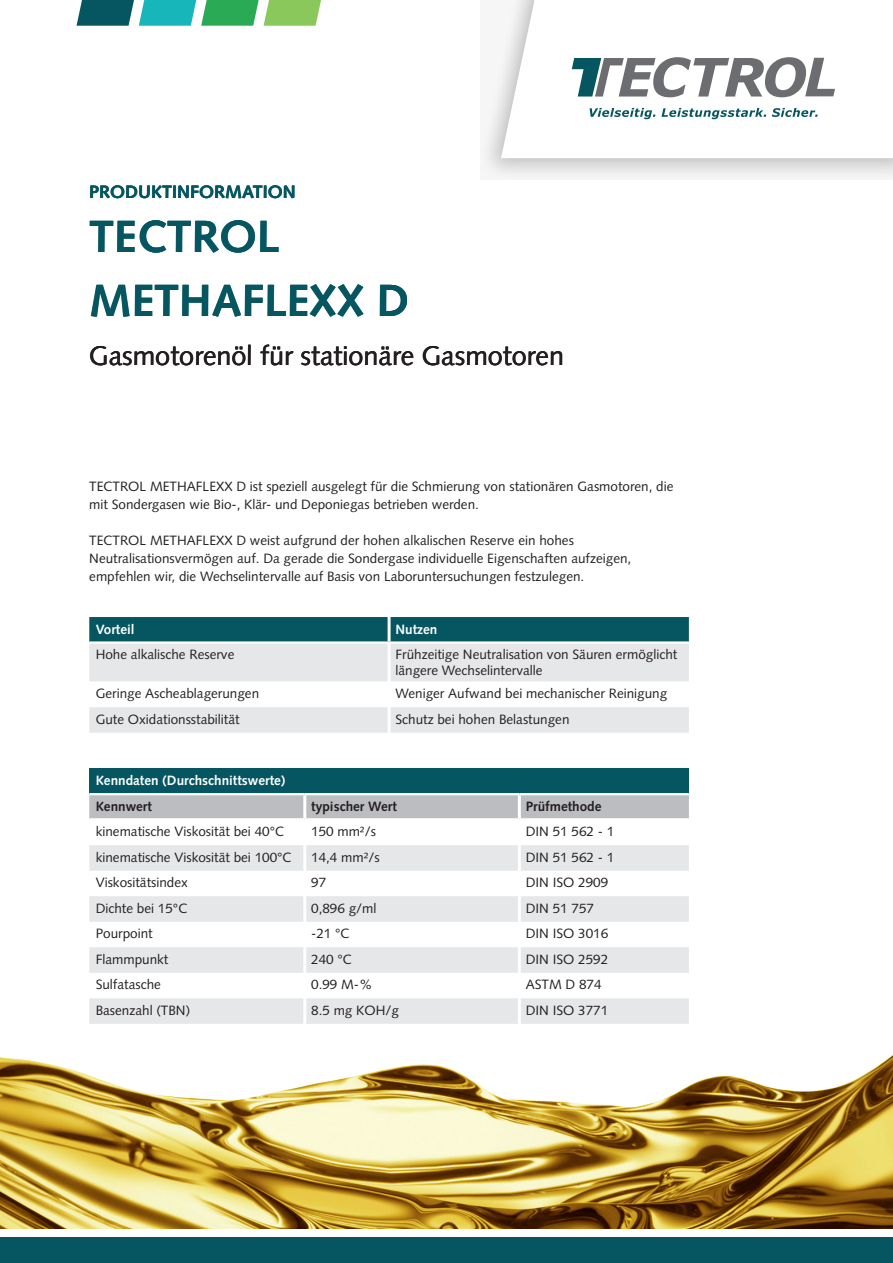
<style>
.page{position:relative;width:893px;height:1263px;background:#fff}
.page>*{position:absolute;margin:0;border:0;box-sizing:border-box;transform-origin:0 0}
.Produktname{font:700 45px "Syntax LT Std";color:#055661}
.Produktname-2{font:27px "Syntax LT Std";color:#231f20}
.Kopfzeile{font:700 18px "Syntax LT Std";color:#055661}
.ENE-Tabelle-Normal{font:13.5px/16.2px "Syntax LT Std";color:#231f20}
.Copy{font:13.5px/18px "Syntax LT Std";color:#231f20}
.ENE-Tabelle-Headline{font:700 13.5px "Syntax LT Std";color:#fff}
.ENE-Tabelle-Subline{font:700 13.5px "Syntax LT Std";color:#231f20}
</style>
<div class="page">
<svg style="left:483px;top:71px;width:410px;height:107px"></svg>
<svg style="left:501px;top:0;width:392px;height:158px"></svg>
<svg style="left:590px;top:108px;width:65px;height:11px"></svg>
<svg style="left:661px;top:108px;width:105px;height:11px"></svg>
<svg style="left:772px;top:108px;width:46px;height:9px"></svg>
<svg style="left:572px;top:57px;width:263px;height:40px"></svg>
<svg style="left:77px;top:0;width:244px;height:26px;background:#53ae88"></svg>
<div style="left:0;top:1237px;width:893px;height:26px;background:#055661"></div>
<div style="left:89px;top:617px;width:600px;height:24px;background:#055661"></div>
<div style="left:89px;top:644px;width:600px;height:89px;background:#e6e7e9"></div>
<svg style="left:89px;top:682px;width:600px;height:25px"></svg>
<hr style="left:388px;top:617px;width:3px;height:24px;background:#fff">
<hr style="left:388px;top:644px;width:3px;height:38px;background:#fff">
<hr style="left:388px;top:682px;width:3px;height:25px;background:#fff">
<hr style="left:388px;top:707px;width:3px;height:26px;background:#fff">
<div style="left:89px;top:769px;width:600px;height:25px;background:#055661"></div>
<div style="left:89px;top:795px;width:600px;height:23px;background:#bcbdc0"></div>
<svg style="left:89px;top:845px;width:600px;height:177px;fill:#e6e7e9"></svg>
<hr style="left:89px;top:793px;width:216px;height:2px;background:#fff">
<hr style="left:305px;top:793px;width:214px;height:2px;background:#fff">
<hr style="left:303px;top:795px;width:3px;height:23px;background:#fff">
<hr style="left:519px;top:793px;width:170px;height:2px;background:#fff">
<hr style="left:518px;top:795px;width:3px;height:23px;background:#fff">
<hr style="left:303px;top:845px;width:3px;height:26px;background:#fff">
<hr style="left:518px;top:845px;width:3px;height:26px;background:#fff">
<hr style="left:303px;top:871px;width:3px;height:25px;background:#fff">
<hr style="left:518px;top:871px;width:3px;height:25px;background:#fff">
<hr style="left:303px;top:896px;width:3px;height:26px;background:#fff">
<hr style="left:518px;top:896px;width:3px;height:26px;background:#fff">
<hr style="left:303px;top:922px;width:3px;height:25px;background:#fff">
<hr style="left:518px;top:922px;width:3px;height:25px;background:#fff">
<hr style="left:303px;top:947px;width:3px;height:26px;background:#fff">
<hr style="left:518px;top:947px;width:3px;height:26px;background:#fff">
<hr style="left:303px;top:973px;width:3px;height:25px;background:#fff">
<hr style="left:518px;top:973px;width:3px;height:25px;background:#fff">
<hr style="left:303px;top:998px;width:3px;height:26px;background:#fff">
<hr style="left:518px;top:998px;width:3px;height:26px;background:#fff">
<img style="left:0;top:1022px;width:893px;height:207px">
<p class="Kopfzeile" style="left:89px;top:182px;width:208px">PRODUKTINFORMATION</p>
<p class="Produktname" style="left:89px;top:211px;width:191px">TECTROL</p>
<p class="Produktname" style="left:89px;top:274px;width:321px">METHAFLEXX D</p>
<p class="Produktname-2" style="left:89px;top:340px;width:476px">Gasmotorenöl für stationäre Gasmotoren</p>
<p class="Copy" style="left:89px;top:477px;width:586px">TECTROL METHAFLEXX D ist speziell ausgelegt für die Schmierung von stationären Gasmotoren, die mit Sondergasen wie Bio-, Klär- und Deponiegas betrieben werden.</p>
<p class="Copy" style="left:89px;top:531px;width:544px">TECTROL METHAFLEXX D weist aufgrund der hohen alkalischen Reserve ein hohes<br>Neutralisationsvermögen auf. Da gerade die Sondergase individuelle Eigenschaften aufzeigen, empfehlen wir, die Wechselintervalle auf Basis von Laboruntersuchungen festzulegen.</p>
<p class="ENE-Tabelle-Headline" style="left:96px;top:621px;width:41px">Vorteil</p>
<p class="ENE-Tabelle-Headline" style="left:395px;top:621px;width:43px">Nutzen</p>
<p class="ENE-Tabelle-Normal" style="left:96px;top:646px;width:140px">Hohe alkalische Reserve</p>
<p class="ENE-Tabelle-Normal" style="left:395px;top:646px;width:283px">Frühzeitige Neutralisation von Säuren ermöglicht längere Wechselintervalle</p>
<p class="ENE-Tabelle-Normal" style="left:96px;top:685px;width:165px">Geringe Ascheablagerungen</p>
<p class="ENE-Tabelle-Normal" style="left:395px;top:685px;width:273px">Weniger Aufwand bei mechanischer Reinigung</p>
<p class="ENE-Tabelle-Normal" style="left:96px;top:711px;width:146px">Gute Oxidationsstabilität</p>
<p class="ENE-Tabelle-Normal" style="left:395px;top:711px;width:176px">Schutz bei hohen Belastungen</p>
<p class="ENE-Tabelle-Headline" style="left:96px;top:773px;width:191px">Kenndaten (Durchschnittswerte)</p>
<p class="ENE-Tabelle-Subline" style="left:96px;top:798px;width:58px">Kennwert</p>
<p class="ENE-Tabelle-Subline" style="left:311px;top:798px;width:87px">typischer Wert</p>
<p class="ENE-Tabelle-Subline" style="left:526px;top:798px;width:77px">Prüfmethode</p>
<p class="ENE-Tabelle-Normal" style="left:96px;top:823px;width:190px">kinematische Viskosität bei 40°C</p>
<p class="ENE-Tabelle-Normal" style="left:311px;top:823px;width:66px">150 mm²/s</p>
<p class="ENE-Tabelle-Normal" style="left:526px;top:823px;width:90px">DIN 51 562 - 1</p>
<p class="ENE-Tabelle-Normal" style="left:96px;top:849px;width:197px">kinematische Viskosität bei 100°C</p>
<p class="ENE-Tabelle-Normal" style="left:311px;top:849px;width:70px">14,4 mm²/s</p>
<p class="ENE-Tabelle-Normal" style="left:526px;top:849px;width:90px">DIN 51 562 - 1</p>
<p class="ENE-Tabelle-Normal" style="left:96px;top:874px;width:94px">Viskositätsindex</p>
<p class="ENE-Tabelle-Normal" style="left:311px;top:874px;width:17px">97</p>
<p class="ENE-Tabelle-Normal" style="left:526px;top:874px;width:84px">DIN ISO 2909</p>
<p class="ENE-Tabelle-Normal" style="left:96px;top:900px;width:93px">Dichte bei 15°C</p>
<p class="ENE-Tabelle-Normal" style="left:311px;top:900px;width:67px">0,896 g/ml</p>
<p class="ENE-Tabelle-Normal" style="left:526px;top:900px;width:70px">DIN 51 757</p>
<p class="ENE-Tabelle-Normal" style="left:96px;top:925px;width:59px">Pourpoint</p>
<p class="ENE-Tabelle-Normal" style="left:311px;top:925px;width:40px">-21 °C</p>
<p class="ENE-Tabelle-Normal" style="left:526px;top:925px;width:84px">DIN ISO 3016</p>
<p class="ENE-Tabelle-Normal" style="left:96px;top:951px;width:74px">Flammpunkt</p>
<p class="ENE-Tabelle-Normal" style="left:311px;top:951px;width:42px">240 °C</p>
<p class="ENE-Tabelle-Normal" style="left:526px;top:951px;width:84px">DIN ISO 2592</p>
<p class="ENE-Tabelle-Normal" style="left:96px;top:976px;width:67px">Sulfatasche</p>
<p class="ENE-Tabelle-Normal" style="left:311px;top:976px;width:63px">0.99 M-%</p>
<p class="ENE-Tabelle-Normal" style="left:526px;top:976px;width:77px">ASTM D 874</p>
<p class="ENE-Tabelle-Normal" style="left:96px;top:1002px;width:96px">Basenzahl (TBN)</p>
<p class="ENE-Tabelle-Normal" style="left:311px;top:1002px;width:89px">8.5 mg KOH/g</p>
<p class="ENE-Tabelle-Normal" style="left:526px;top:1002px;width:84px">DIN ISO 3771</p>
</div>
